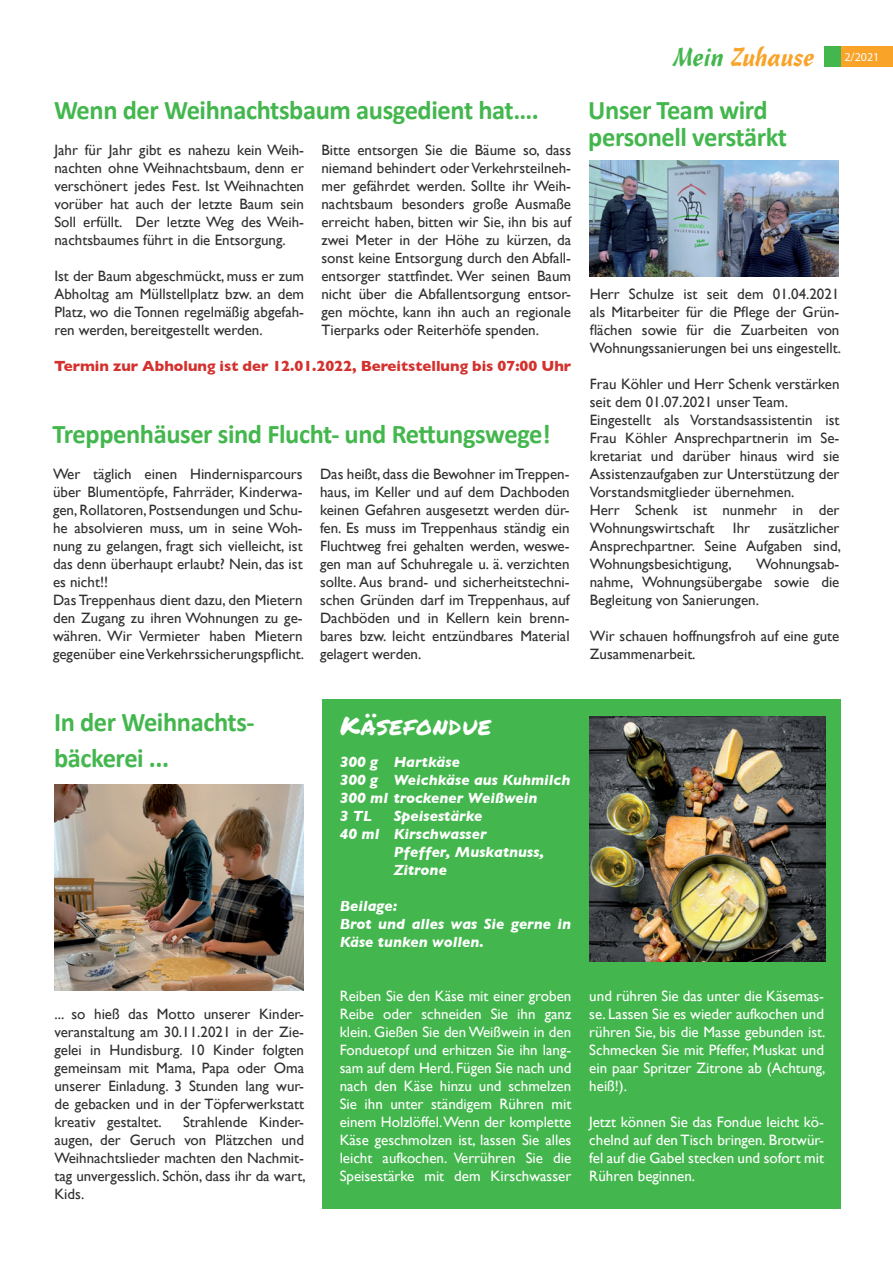
<style>
.page{position:relative;width:893px;height:1263px;background:#fff}
.page>*{position:absolute;margin:0;border:0;box-sizing:border-box;transform-origin:0 0}
.t1{font:700 27px/36px "Calibri";letter-spacing:-.015em;color:#43b74d}
.t2{font:27px "Chachacha Normal";color:#f9a328}
.t3{font:25.5px "Permanent Marker";letter-spacing:.04em;color:#fff}
.t4{font:15px/18px "Gill Sans";color:#312f30;text-align:justify}
.t5{font:15px/18px "Gill Sans";color:#fff;text-align:justify}
.t6{font:italic 700 15px/18px "Gill Sans";color:#fff}
.t7{font:700 15px "Gill Sans";color:#d3312e}
.t8{font:12px "Myriad Pro";color:#fff}
.s1{color:#43b74d}
</style>
<div class="page">
<div style="left:841px;top:46px;width:52px;height:20px;background:#f9a328"></div>
<div style="left:825px;top:46px;width:16px;height:20px;background:#43b74d"></div>
<div style="left:322px;top:699px;width:518px;height:510px;background:#43b74d"></div>
<img style="left:589px;top:716px;width:236px;height:245px">
<img style="left:54px;top:785px;width:250px;height:206px">
<img style="left:589px;top:161px;width:250px;height:116px">
<h1 class="t1" style="left:54px;top:91px;width:486px">Wenn der Weihnachtsbaum ausgedient hat….</h1>
<p class="t4" style="left:54px;top:141px;width:251px">Jahr für Jahr gibt es nahezu kein Weih&shy;nachten ohne Weihnachtsbaum, denn er verschönert jedes Fest. Ist Weihnachten vorüber hat auch der letzte Baum sein Soll erfüllt. Der letzte Weg des Weih&shy;nachtsbaumes führt in die Entsorgung.</p>
<p class="t4" style="left:54px;top:267px;width:251px">Ist der Baum abgeschmückt, muss er zum Abholtag am Müllstellplatz bzw. an dem Platz, wo die Tonnen regelmäßig abgefah&shy;ren werden, bereitgestellt werden.</p>
<p class="t4" style="left:321px;top:141px;width:251px">Bitte entsorgen Sie die Bäume so, dass niemand behindert oder Verkehrsteilneh&shy;mer gefährdet werden. Sollte ihr Weih&shy;nachtsbaum besonders große Ausmaße erreicht haben, bitten wir Sie, ihn bis auf zwei Meter in der Höhe zu kürzen, da sonst keine Entsorgung durch den Abfall&shy;entsorger stattfindet. Wer seinen Baum nicht über die Abfallentsorgung entsor&shy;gen möchte, kann ihn auch an regionale Tierparks oder Reiterhöfe spenden.</p>
<p class="t7" style="left:54px;top:357px;width:519px">Termin zur Abholung ist der 12.01.2022, Bereitstellung bis 07:00 Uhr</p>
<h1 class="t1" style="left:53px;top:415px;width:500px">Treppenhäuser sind Flucht- und Rettungswege!</h1>
<p class="t4" style="left:53px;top:465px;width:253px;text-align:left">Wer täglich einen Hindernisparcours über Blumentöpfe, Fahrräder, Kinderwa&shy;gen, Rollatoren, Postsendungen und Schu&shy;he absolvieren muss, um in seine Woh&shy;nung zu gelangen, fragt sich vielleicht, ist das denn überhaupt erlaubt? Nein, das ist es nicht!!<br>Das Treppenhaus dient dazu, den Mietern den Zugang zu ihren Wohnungen zu ge&shy;währen. Wir Vermieter haben Mietern gegenüber eine Verkehrssicherungspflicht.</p>
<p class="t4" style="left:320px;top:465px;width:251px">Das heißt, dass die Bewohner im Treppen&shy;haus, im Keller und auf dem Dachboden keinen Gefahren ausgesetzt werden dür&shy;fen. Es muss im Treppenhaus ständig ein Fluchtweg frei gehalten werden, weswe&shy;gen man auf Schuhregale u. ä. verzichten sollte. Aus brand- und sicherheitstechni&shy;schen Gründen darf im Treppenhaus, auf Dachböden und in Kellern kein brenn&shy;bares bzw. leicht entzündbares Material gelagert werden.</p>
<h1 class="t2" style="left:673px;top:42px;width:143px"><span class="s1">Mein</span> Zuhause</h1>
<p class="t8" style="left:844px;top:49px;width:36px">2/2021</p>
<h1 class="t1" style="left:588px;top:96px;width:200px;line-height:27px">Unser Team wird personell verstärkt</h1>
<p class="t4" style="left:590px;top:285px;width:253px">Herr Schulze ist seit dem 01.04.2021 als Mitarbeiter für die Pflege der Grün&shy;flächen sowie für die Zuarbeiten von Wohnungssanierungen bei uns eingestellt.</p>
<p class="t4" style="left:590px;top:375px;width:253px;text-align:left">Frau Köhler und Herr Schenk verstärken seit dem 01.07.2021 unser Team.<br>Eingestellt als Vorstandsassistentin ist Frau Köhler Ansprechpartnerin im Se&shy;kretariat und darüber hinaus wird sie Assistenzaufgaben zur Unterstützung der Vorstandsmitglieder übernehmen.<br>Herr Schenk ist nunmehr in der Wohnungswirtschaft Ihr zusätzlicher Ansprechpartner. Seine Aufgaben sind, Wohnungsbesichtigung,</p>
<p class="t4" style="left:590px;top:555px;width:251px;text-indent:166px">Wohnungsab&shy;nahme, Wohnungsübergabe sowie die Begleitung von Sanierungen.</p>
<p class="t4" style="left:590px;top:627px;width:251px">Wir schauen hoffnungsfroh auf eine gute<br>Zusammenarbeit.</p>
<h1 class="t1" style="left:54px;top:703px;width:202px">In der Weihnachts&shy;bäckerei ...</h1>
<h2 class="t3" style="left:340px;top:707px;width:153px">Käsefondue</h2>
<p class="t6" style="left:340px;top:753px;width:232px">300 g Hartkäse<br>300 g Weichkäse aus Kuhmilch<br>300 ml trockener Weißwein<br>3 TL</p>
<p class="t6" style="left:394px;top:807px;width:90px">Speisestärke</p>
<p class="t6" style="left:340px;top:825px;width:148px">40 ml Kirschwasser</p>
<p class="t6" style="left:394px;top:843px;width:152px">Pfeffer, Muskatnuss,</p>
<p class="t6" style="left:394px;top:861px;width:55px">Zitrone</p>
<p class="t6" style="left:340px;top:897px;width:233px">Beilage:<br>Brot und alles was Sie gerne in<br>Käse tunken wollen.</p>
<p class="t4" style="left:54px;top:1005px;width:251px">... so hieß das Motto unserer Kinder&shy;veranstaltung am 30.11.2021 in der Zie&shy;gelei in Hundisburg. 10 Kinder folgten gemeinsam mit Mama, Papa oder Oma unserer Einladung. 3 Stunden lang wur&shy;de gebacken und in der Töpferwerkstatt kreativ gestaltet.</p>
<p class="t4" style="left:54px;top:1113px;width:253px;text-indent:129px">Strahlende Kinder&shy;augen, der Geruch von Plätzchen und Weihnachtslieder machten den Nachmit&shy;tag unvergesslich. Schön, dass ihr da wart, Kids.</p>
<p class="t5" style="left:340px;top:987px;width:233px">Reiben Sie den Käse mit einer groben Reibe oder schneiden Sie ihn ganz klein. Gießen Sie den Weißwein in den Fonduetopf und erhitzen Sie ihn lang&shy;sam auf dem Herd. Fügen Sie nach und nach den Käse hinzu und schmelzen Sie ihn unter ständigem Rühren mit einem Holzlöffel. Wenn der komplette Käse geschmolzen ist, lassen Sie alles leicht aufkochen. Verrühren Sie die Speisestärke mit dem Kirschwasser</p>
<p class="t5" style="left:589px;top:987px;width:238px">und rühren Sie das unter die Käsemas&shy;se. Lassen Sie es wieder aufkochen und rühren Sie, bis die Masse gebunden ist.<br>Schmecken Sie mit Pfeffer, Muskat und ein paar Spritzer Zitrone ab (Achtung, heiß!).</p>
<p class="t5" style="left:589px;top:1113px;width:236px">Jetzt können Sie das Fondue leicht kö&shy;chelnd auf den Tisch bringen. Brotwür&shy;fel auf die Gabel stecken und sofort mit Rühren beginnen.</p>
</div>
